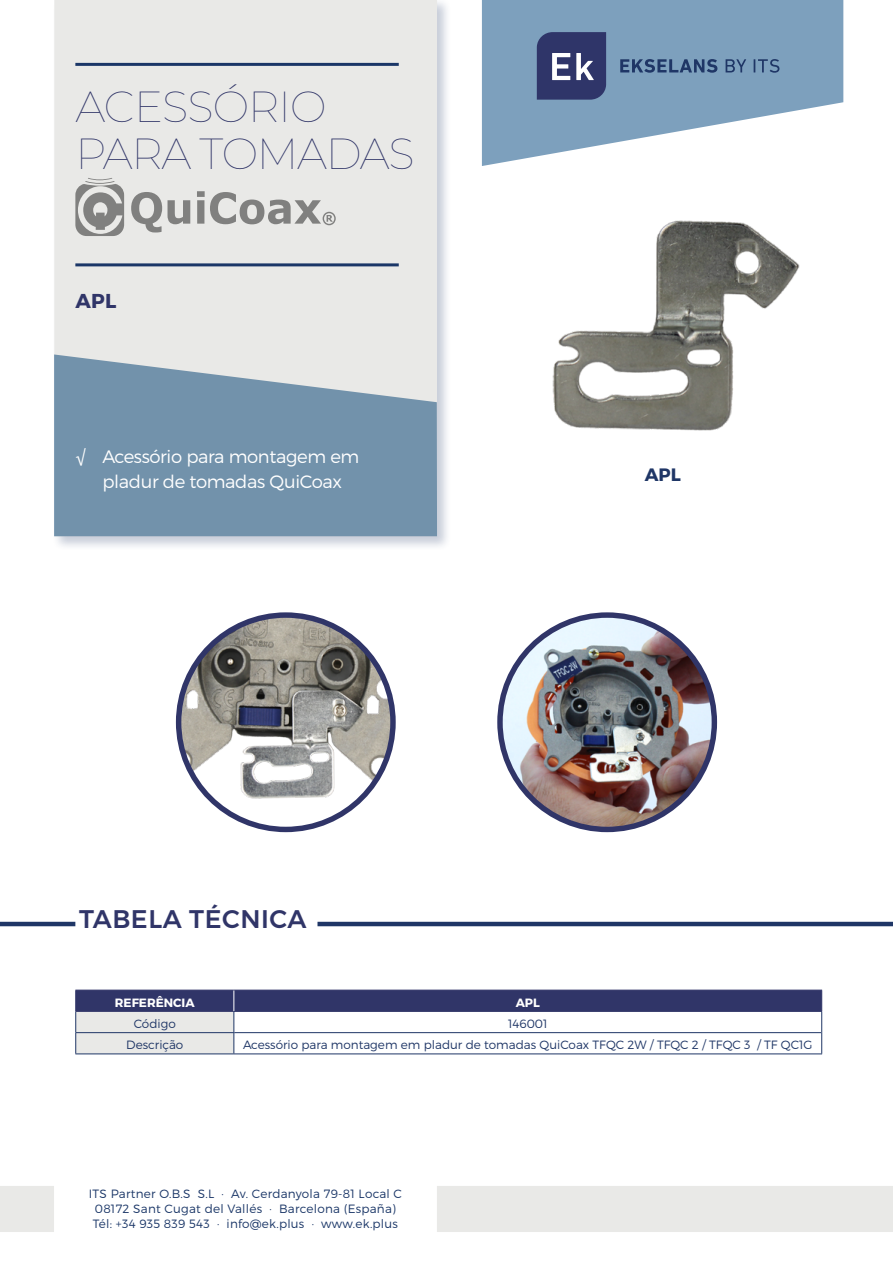
<style>
.page{position:relative;width:893px;height:1263px;background:#fff}
.page>*{position:absolute;margin:0;border:0;box-sizing:border-box;transform-origin:0 0}
.t1{font:100 43.5px/46.5px "Montserrat";letter-spacing:-.03em;color:#303568}
.t2{font:500 25.5px "Montserrat";letter-spacing:.02em;color:#303568}
.t3{font:700 20.1px "Montserrat";color:#303568}
.t4{font:300 18px/25.5px "Montserrat";letter-spacing:-.02em;color:#fff;text-align:center}
.t5{font:700 18px "Montserrat";color:#1f3666}
.t6{font:300 12px/15px "Montserrat";letter-spacing:.02em;color:#1a3667;text-align:center}
.t7{font:300 12px "Montserrat";color:#1f3666}
.t8{font:700 12px "Montserrat";color:#fff}
.s1{font-family:"Helvetica Neue LT Std";font-weight:400}
</style>
<div class="page">
<div style="left:52px;top:0;width:399px;height:551px;background:#1f3666;opacity:.25"></div>
<div style="left:54px;top:0;width:383px;height:354px;background:#e9e9e7"></div>
<svg style="left:54px;top:354px;width:383px;height:182px;background:#819db3"></svg>
<hr style="left:75px;top:63px;width:324px;height:3px;background:#1a3667">
<hr style="left:75px;top:263px;width:324px;height:3px;background:#1a3667">
<svg style="left:482px;top:0;width:361px;height:166px;fill:#7da0bd"></svg>
<svg style="left:537px;top:32px;width:69px;height:68px;background:#484e7c"></svg>
<svg style="left:620px;top:59px;width:97px;height:14px"></svg>
<svg style="left:726px;top:59px;width:20px;height:13px"></svg>
<svg style="left:754px;top:59px;width:25px;height:14px"></svg>
<div style="left:0;top:1186px;width:54px;height:46px;background:#e9e9e7"></div>
<div style="left:437px;top:1186px;width:456px;height:46px;background:#e9e9e7"></div>
<svg style="left:75px;top:990px;width:747px;height:63px"></svg>
<hr style="left:75px;top:1053px;width:159px;height:1px;background:#1f3666">
<hr style="left:234px;top:1053px;width:588px;height:1px;background:#1f3666">
<hr style="left:234px;top:1032px;width:587px;height:1px;background:#1f3666">
<img style="left:552px;top:220px;width:248px;height:211px">
<img style="left:179px;top:615px;width:214px;height:214px;border-radius:107px">
<div style="left:176px;top:612px;width:220px;height:220px;border:5px solid #303568;border-radius:50%"></div>
<img style="left:500px;top:615px;width:214px;height:214px;border-radius:107px">
<div style="left:497px;top:612px;width:220px;height:220px;border:5px solid #303568;border-radius:50%"></div>
<hr style="left:0;top:922px;width:75px;height:4px;background:#1f3666">
<hr style="left:317px;top:922px;width:576px;height:4px;background:#1f3666">
<svg style="left:75px;top:178px;width:49px;height:58px;background:#ababaa"></svg>
<svg style="left:131px;top:192px;width:59px;height:40px;background:#bbbbb9"></svg>
<svg style="left:197px;top:191px;width:139px;height:34px;background:#bfbfbe"></svg>
<h1 class="t1" style="left:75px;top:82px;width:341px">ACESSÓRIO<br>PARA TOMADAS</h1>
<h3 class="t3" style="left:75px;top:289px;width:43px">APL</h3>
<h3 class="t4" style="left:75px;top:443px;width:286px"><span class="s1">√</span> Acessório para montagem em pladur de tomadas QuiCoax</h3>
<h2 class="t2" style="left:79px;top:903px;width:229px">TABELA TÉCNICA</h2>
<h3 class="t5" style="left:645px;top:463px;width:38px">APL</h3>
<p class="t8" style="left:115px;top:995px;width:81px">REFERÊNCIA</p>
<p class="t8" style="left:516px;top:995px;width:26px">APL</p>
<p class="t7" style="left:134px;top:1016px;width:44px">Código</p>
<p class="t7" style="left:508px;top:1016px;width:41px">146001</p>
<p class="t7" style="left:126px;top:1037px;width:59px">Descrição</p>
<p class="t7" style="left:243px;top:1037px;width:571px">Acessório para montagem em pladur de tomadas QuiCoax TFQC 2W / TFQC 2 / TFQC 3 / TF QC1G</p>
<p class="t6" style="left:89px;top:1185px;width:315px">ITS Partner O.B.S S.L · Av. Cerdanyola 79-81 Local C<br>08172 Sant Cugat del Vallés · Barcelona (España)<br>Tél: +34 935 839 543 · info@ek.plus · www.ek.plus</p>
</div>
